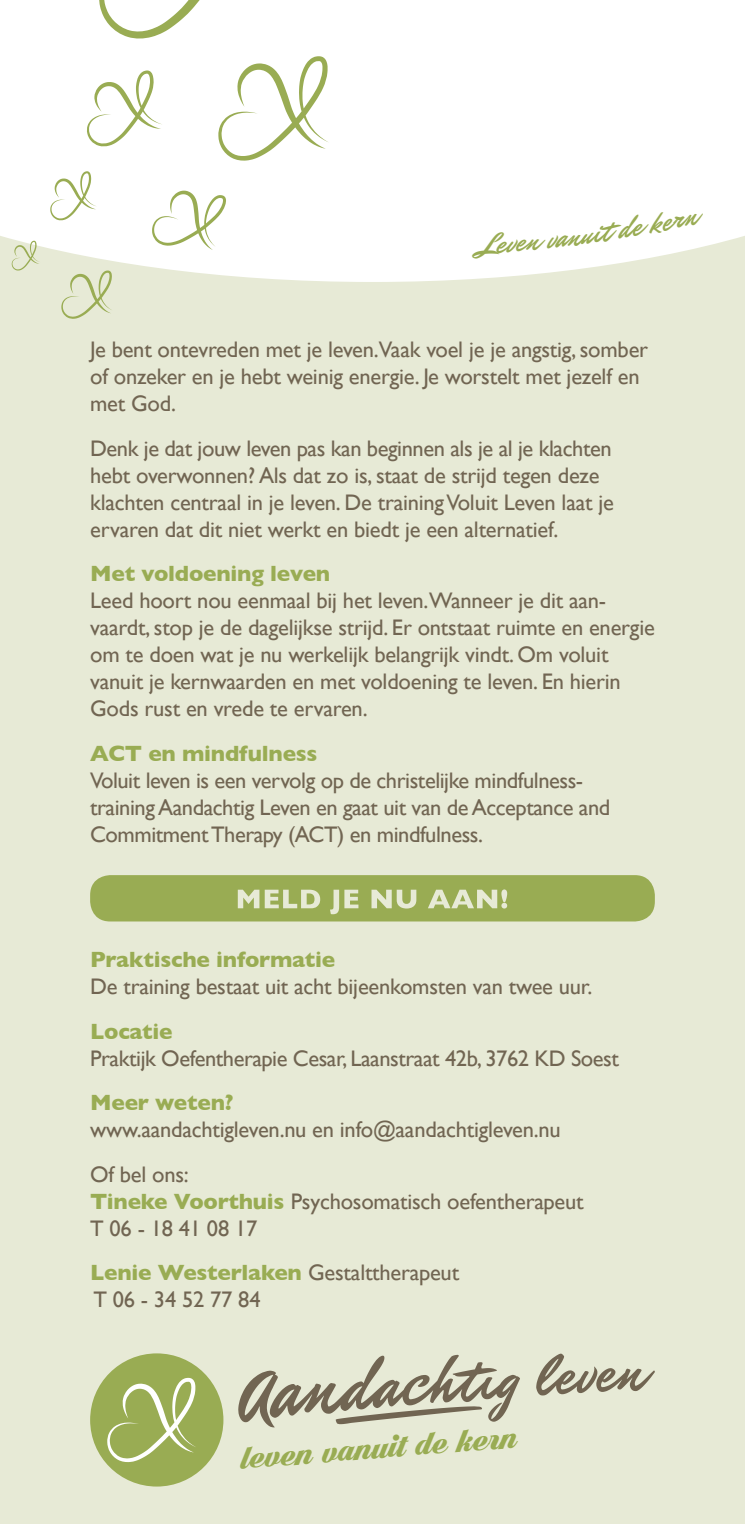
<style>
.page{position:relative;width:745px;height:1524px;background:#fff}
.page>*{position:absolute;margin:0;border:0;box-sizing:border-box;transform-origin:0 0}
.t1{font:35.75px "Dark Larch PERSONALUSEONLY";color:#99ac53}
.t2{font:22.5px/27px "Gill Sans";letter-spacing:-.01em;color:#716552}
.t3{font:700 22.5px "Gill Sans";letter-spacing:-.01em;color:#99ac53}
.s1{font-weight:700;color:#99ac53}
</style>
<div class="page">
<div style="left:0;top:0;width:744px;height:1524px;background:#e7ead6"></div>
<div style="left:0;top:0;width:744px;height:282px;background:#fff"></div>
<svg style="left:238px;top:1353px;width:416px;height:74px"></svg>
<svg style="left:90px;top:1353px;width:133px;height:133px"></svg>
<svg style="left:61px;top:270px;width:51px;height:49px"></svg>
<svg style="left:152px;top:191px;width:74px;height:59px;background:#edf1e2"></svg>
<svg style="left:87px;top:70px;width:75px;height:77px;background:#eff1e4"></svg>
<svg style="left:50px;top:171px;width:47px;height:49px;background:#eef1e3"></svg>
<svg style="left:12px;top:241px;width:28px;height:30px"></svg>
<svg style="left:99px;top:0;width:180px;height:39px;background:#f2f4e9"></svg>
<svg style="left:218px;top:56px;width:111px;height:105px;background:#edf0e0"></svg>
<svg style="left:90px;top:875px;width:564px;height:46px;background:#a1b261"></svg>
<div style="left:470px;top:212px;width:234px;height:47px;background:#fff"></div>
<p class="t2" style="left:90px;top:336px;width:559px">Je bent ontevreden met je leven.Vaak voel je je angstig, somber of onzeker en je hebt weinig energie. Je worstelt met jezelf en met God.</p>
<p class="t2" style="left:90px;top:434px;width:525px">Denk je dat jouw leven pas kan beginnen als je al je klachten hebt overwonnen? Als dat zo is, staat de strijd tegen deze klachten centraal in je leven. De training Voluit Leven laat je ervaren dat dit niet werkt en biedt je een alternatief.</p>
<p class="t3" style="left:90px;top:556px;width:241px">Met voldoening leven</p>
<p class="t2" style="left:90px;top:587px;width:566px">Leed hoort nou eenmaal bij het leven.Wanneer je dit aan&shy;vaardt, stop je de dagelijkse strijd. Er ontstaat ruimte en energie om te doen wat je nu werkelijk belangrijk vindt. Om voluit vanuit je kernwaarden en met voldoening te leven. En hierin Gods rust en vrede te ervaren.</p>
<p class="t3" style="left:90px;top:735px;width:229px">ACT en mindfulness</p>
<p class="t2" style="left:90px;top:766px;width:521px">Voluit leven is een vervolg op de christelijke mindfulness&shy;training Aandachtig Leven en gaat uit van de Acceptance and<br>Commitment Therapy (ACT) en mindfulness.</p>
<p class="t3" style="left:90px;top:942px;width:246px">Praktische informatie</p>
<p class="t2" style="left:90px;top:973px;width:503px">De training bestaat uit acht bijeenkomsten van twee uur.</p>
<p class="t3" style="left:90px;top:1013px;width:84px">Locatie</p>
<p class="t2" style="left:90px;top:1044px;width:530px">Praktijk Oefentherapie Cesar, Laanstraat 42b, 3762 KD Soest</p>
<p class="t3" style="left:90px;top:1085px;width:145px">Meer weten?</p>
<p class="t2" style="left:90px;top:1107px;width:471px;line-height:44.5px">www.aandachtigleven.nu en info@aandachtigleven.nu<br>Of bel ons:</p>
<p class="t2" style="left:90px;top:1187px;width:495px"><span class="s1">Tineke Voorthuis</span> Psychosomatisch oefentherapeut<br>T 06 - 18 41 08 17</p>
<p class="t2" style="left:90px;top:1259px;width:370px"><span class="s1">Lenie Westerlaken</span> Gestalttherapeut<br>T 06 - 34 52 77 84</p>
<h1 class="t1" style="left:239px;top:1438px;width:278px;rotate:-5deg">leven vanuit de kern</h1>
</div>
